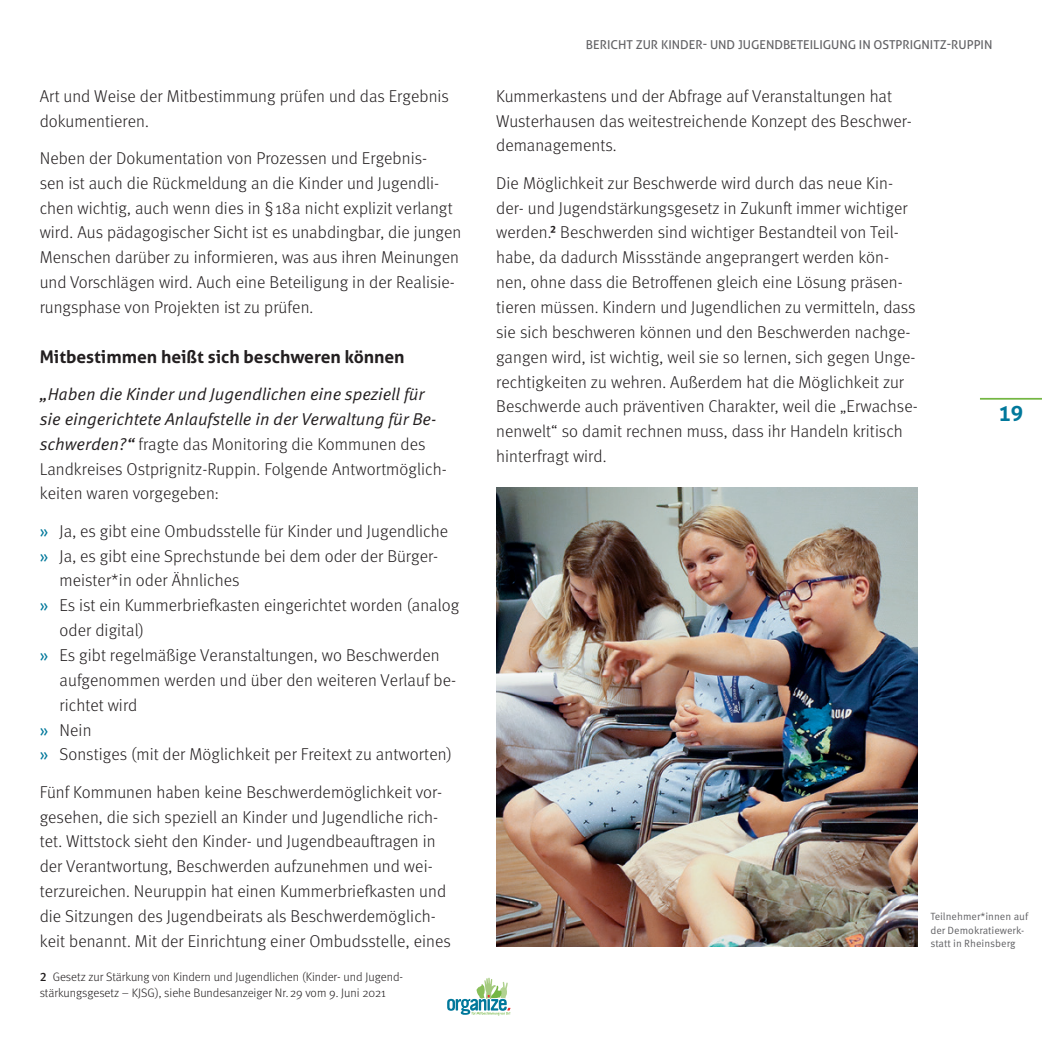
<style>
.page{position:relative;width:1042px;height:1042px;background:#fff}
.page>*{position:absolute;margin:0;border:0;box-sizing:border-box;transform-origin:0 0}
.t1{font:700 21px "Aller";color:#00789b}
.t2{font:700 17.5px "Aller";color:#231f20}
.t3{font:300 17.15px/24.8px "Meta Pro";letter-spacing:.005em;color:#231f20}
.t4{font:17.15px/24.8px "Meta Pro Norm Ita";letter-spacing:-.005em;color:#231f20}
.t5{font:300 12.25px/15.8px "Meta Pro";color:#231f20}
.t6{font:12.25px "Aller";color:#636366}
.t7{font:10.5px/13.3px "Meta Pro Norm";color:#636366}
.s1{font-family:"Meta Pro Norm Ita";font-weight:400}
.s2{font-weight:400;color:#00789b}
.s3{font-weight:500}
</style>
<div class="page">
<svg style="left:447px;top:977px;width:63px;height:38px"></svg>
<hr style="left:980px;top:398px;width:62px;height:2px;background:#74b643">
<img style="left:496px;top:487px;width:422px;height:460px">
<p class="t3" style="left:40px;top:83px;width:411px">Art und Weise der Mitbestimmung prüfen und das Ergebnis dokumentieren.</p>
<p class="t3" style="left:40px;top:145px;width:423px">Neben der Dokumentation von Prozessen und Ergebnis-<br>sen ist auch die Rückmeldung an die Kinder und Jugendli&shy;chen wichtig, auch wenn dies in § 18a nicht explizit verlangt wird. Aus pädagogischer Sicht ist es unabdingbar, die jungen Menschen darüber zu informieren, was aus ihren Meinungen und Vorschlägen wird. Auch eine Beteiligung in der Realisie&shy;rungsphase von Projekten ist zu prüfen.</p>
<p class="t2" style="left:40px;top:345px;width:366px">Mitbestimmen heißt sich beschweren können</p>
<p class="t4" style="left:40px;top:380px;width:399px">„Haben die Kinder und Jugendlichen eine speziell für sie eingerichtete Anlaufstelle in der Verwaltung für Be-</p>
<p class="t3" style="left:40px;top:430px;width:409px"><span class="s1">schwerden?“</span> fragte das Monitoring die Kommunen des<br>Landkreises Ostprignitz-Ruppin. Folgende Antwortmöglich&shy;keiten waren vorgegeben:</p>
<p class="t3" style="left:40px;top:517px;width:410px"><span class="s2">»</span> Ja, es gibt eine Ombudsstelle für Kinder und Jugendliche</p>
<p class="t3" style="left:40px;top:542px;width:400px"><span class="s2">»</span> Ja, es gibt eine Sprechstunde bei dem oder der Bürger-</p>
<p class="t3" style="left:60px;top:567px;width:181px">meister*in oder Ähnliches</p>
<p class="t3" style="left:40px;top:592px;width:421px"><span class="s2">»</span> Es ist ein Kummerbriefkasten eingerichtet worden (analog</p>
<p class="t3" style="left:60px;top:617px;width:86px">oder digital)</p>
<p class="t3" style="left:40px;top:642px;width:401px"><span class="s2">»</span> Es gibt regelmäßige Veranstaltungen, wo Beschwerden</p>
<p class="t3" style="left:60px;top:666px;width:398px">aufgenommen werden und über den weiteren Verlauf be-</p>
<p class="t3" style="left:60px;top:691px;width:79px">richtet wird</p>
<p class="t3" style="left:40px;top:716px;width:53px"><span class="s2">»</span> Nein</p>
<p class="t3" style="left:40px;top:741px;width:414px"><span class="s2">»</span> Sonstiges (mit der Möglichkeit per Freitext zu antworten)</p>
<p class="t3" style="left:40px;top:778px;width:413px">Fünf Kommunen haben keine Beschwerdemöglichkeit vor&shy;gesehen, die sich speziell an Kinder und Jugendliche rich&shy;tet. Wittstock sieht den Kinder- und Jugendbeauftragen in der Verantwortung, Beschwerden aufzunehmen und wei&shy;terzureichen. Neuruppin hat einen Kummerbriefkasten und die Sitzungen des Jugendbeirats als Beschwerdemöglich&shy;keit benannt. Mit der Einrichtung einer Ombudsstelle, eines</p>
<p class="t5" style="left:40px;top:968px;width:364px"><span class="s3">2</span> Gesetz zur Stärkung von Kindern und Jugendlichen (Kinder- und Jugend&shy;stärkungsgesetz – KJSG), siehe Bundesanzeiger Nr.29 vom 9. Juni 2021</p>
<p class="t6" style="left:586px;top:37px;width:406px">BERICHT ZUR KIN DER- UN D JUGEN DBETEILIGUNG IN OSTPRIGN ITZ-RUPPIN</p>
<p class="t3" style="left:496px;top:83px;width:417px">Kummerkastens und der Abfrage auf Veranstaltungen hat<br>Wusterhausen das weitestreichende Konzept des Beschwer&shy;demanagements.</p>
<p class="t3" style="left:496px;top:169px;width:423px">Die Möglichkeit zur Beschwerde wird durch das neue Kin&shy;der- und Jugendstärkungsgesetz in Zukunft immer wichtiger werden.<span class="s3">2</span> Beschwerden sind wichtiger Bestandteil von Teil&shy;habe, da dadurch Missstände angeprangert werden kön&shy;nen, ohne dass die Betroffenen gleich eine Lösung präsen&shy;tieren müssen. Kindern und Jugendlichen zu vermitteln, dass sie sich beschweren können und den Beschwerden nachge&shy;gangen wird, ist wichtig, weil sie so lernen, sich gegen Unge&shy;rechtigkeiten zu wehren. Außerdem hat die Möglichkeit zur Beschwerde auch präventiven Charakter, weil die „Erwachse&shy;nenwelt“ so damit rechnen muss, dass ihr Handeln kritisch hinterfragt wird.</p>
<p class="t1" style="left:998px;top:400px;width:27px">19</p>
<p class="t7" style="left:930px;top:909px;width:99px">Teilnehmer*innen auf der Demokratiewerk&shy;statt in Rheinsberg</p>
</div>
